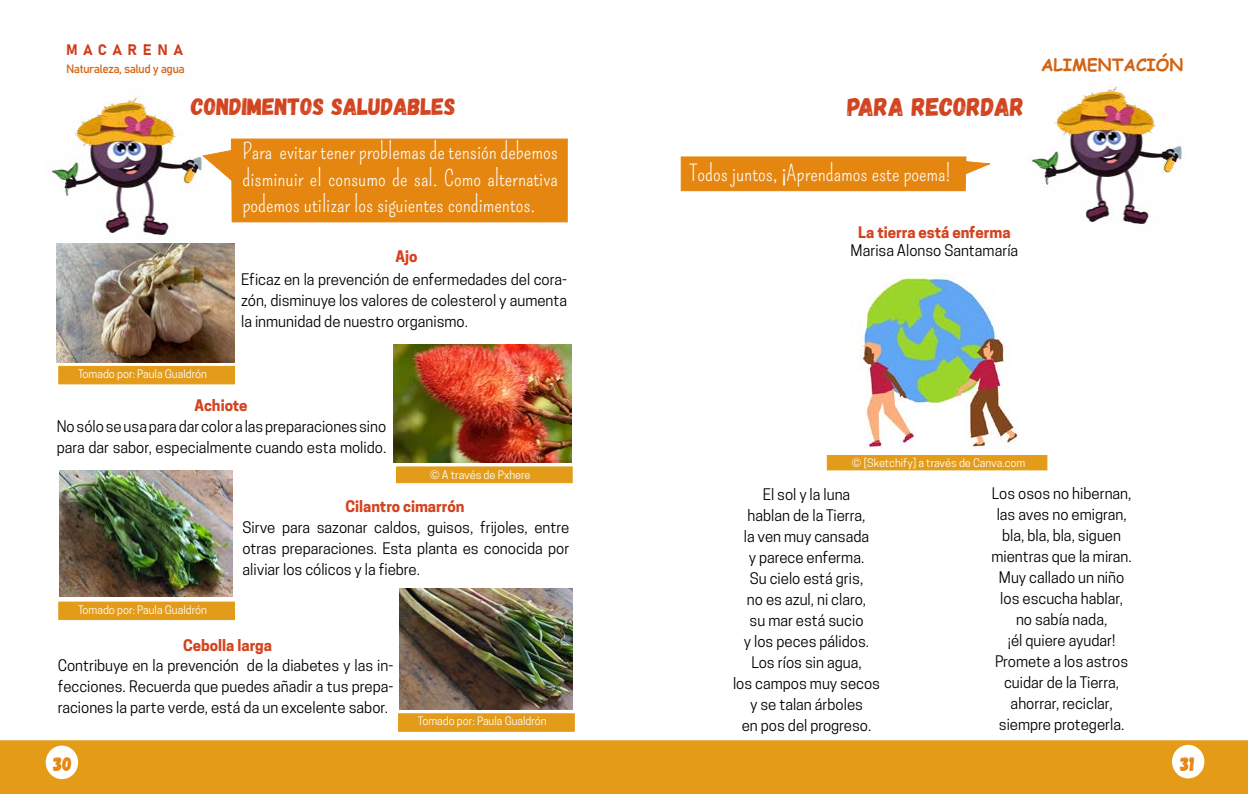
<style>
.page{position:relative;width:1248px;height:794px;background:#fff}
.page>*{position:absolute;margin:0;border:0;box-sizing:border-box;transform-origin:0 0}
.t1{font:26px "Gagalin";color:#d2431f}
.t2{font:24px "Gagalin";color:#d2431f}
.t3{font:22px/26.4px "Pompiere";color:#fff;text-align:justify}
.t4{font:20px "Gagalin";color:#e4860f}
.t5{font:700 17px "Comic Sans MS";color:#d36414}
.t6{font:15px/21px "Cooper Hewitt";color:#000;text-align:justify}
.t7{font:700 15px "Cooper Hewitt";color:#d3431f}
.t8{font:15px "Cooper Hewitt";color:#020203}
.t9{font:15px "Bahnschrift";letter-spacing:.36em;color:#d03b1a}
.t10{font:12px "Bahnschrift";letter-spacing:-.05em;color:#d36414}
.t11{font:11px "Cooper Hewitt";color:#fff}
.s1{font-family:"Cooper Hewitt"}
</style>
<div class="page">
<div style="left:0;top:740px;width:1247px;height:54px;background:#e49c18"></div>
<div style="left:46px;top:745px;width:32px;height:34px;background:#fff;border-radius:50%"></div>
<div style="left:1171px;top:745px;width:33px;height:33px;background:#fff;border-radius:50%"></div>
<svg style="left:680px;top:156px;width:310px;height:36px;background:#e69226"></svg>
<svg style="left:204px;top:138px;width:364px;height:85px;background:#e68f21"></svg>
<div style="left:826px;top:455px;width:221px;height:15px;background:#e39b1a"></div>
<img style="left:851px;top:274px;width:168px;height:174px">
<img style="left:59px;top:470px;width:174px;height:127px">
<img style="left:393px;top:344px;width:178px;height:118px">
<img style="left:400px;top:588px;width:172px;height:121px">
<img style="left:57px;top:244px;width:178px;height:118px">
<div style="left:58px;top:366px;width:177px;height:18px;background:#e39b1a"></div>
<div style="left:396px;top:466px;width:176px;height:17px;background:#e39b1a;border:1px solid #e39b15"></div>
<img style="left:1027px;top:86px;width:156px;height:138px">
<img style="left:47px;top:96px;width:157px;height:187px">
<div style="left:58px;top:601px;width:177px;height:19px;background:#e39b1a;border:1px solid #e39b15"></div>
<div style="left:398px;top:713px;width:176px;height:18px;background:#e39b1a;border:1px solid #e39b15"></div>
<p class="t9" style="left:66px;top:38px;width:118px">MACARENA</p>
<p class="t10" style="left:66px;top:59px;width:120px">Naturaleza, salud y agua</p>
<p class="t5" style="left:1041px;top:52px;width:143px">ALIMENTACIÓN</p>
<h2 class="t2" style="left:191px;top:91px;width:266px">CONDIMENTOS SALUDABLES</h2>
<h1 class="t1" style="left:847px;top:90px;width:178px">PARA RECORDAR</h1>
<h3 class="t3" style="left:242px;top:139px;width:317px">Para evitar tener problemas de tensión debemos disminuir el consumo de sal. Como alternativa podemos utilizar los siguientes condimentos.</h3>
<h3 class="t3" style="left:689px;top:161px;width:263px">Todos juntos, <span class="s1">¡</span>Aprendamos este poema!</h3>
<p class="t7" style="left:395px;top:247px;width:23px">Ajo</p>
<p class="t11" style="left:78px;top:367px;width:130px">Tomado por: Paula Gualdrón</p>
<p class="t6" style="left:241px;top:268px;width:327px">Eficaz en la prevención de enfermedades del cora&shy;zón, disminuye los valores de colesterol y aumenta la inmunidad de nuestro organismo.</p>
<p class="t7" style="left:195px;top:396px;width:54px">Achiote</p>
<p class="t6" style="left:57px;top:415px;width:331px">No sólo se usa para dar color a las preparaciones sino para dar sabor, especialmente cuando esta molido.</p>
<p class="t11" style="left:430px;top:468px;width:102px">© A través de Pxhere</p>
<p class="t7" style="left:345px;top:498px;width:121px">Cilantro cimarrón</p>
<p class="t11" style="left:78px;top:603px;width:130px">Tomado por: Paula Gualdrón</p>
<p class="t6" style="left:242px;top:516px;width:328px">Sirve para sazonar caldos, guisos, frijoles, entre otras preparaciones. Esta planta es conocida por aliviar los cólicos y la fiebre.</p>
<p class="t7" style="left:183px;top:636px;width:90px">Cebolla larga</p>
<p class="t6" style="left:58px;top:655px;width:337px">Contribuye en la prevención de la diabetes y las in&shy;fecciones. Recuerda que puedes añadir a tus prepa&shy;raciones la parte verde, está da un excelente sabor.</p>
<p class="t11" style="left:418px;top:715px;width:130px">Tomado por: Paula Gualdrón</p>
<p class="t7" style="left:858px;top:223px;width:154px">La tierra está enferma</p>
<p class="t8" style="left:850px;top:242px;width:169px">Marisa Alonso Santamaría</p>
<p class="t11" style="left:851px;top:456px;width:175px">© [Sketchify] a través de Canva.com</p>
<p class="t6" style="left:733px;top:484px;width:148px;text-align:center">El sol y la luna<br>hablan de la Tierra,<br>la ven muy cansada<br>y parece enferma.<br>Su cielo está gris,<br>no es azul, ni claro,<br>su mar está sucio<br>y los peces pálidos.<br>Los ríos sin agua,<br>los campos muy secos y se talan árboles<br>en pos del progreso.</p>
<p class="t6" style="left:991px;top:482px;width:142px;text-align:center">Los osos no hibernan, las aves no emigran, bla, bla, bla, siguen mientras que la miran.<br>Muy callado un niño los escucha hablar, no sabía nada,<br>¡él quiere ayudar!<br>Promete a los astros cuidar de la Tierra, ahorrar, reciclar, siempre protegerla.</p>
<h3 class="t4" style="left:53px;top:752px;width:21px">30</h3>
<h3 class="t4" style="left:1179px;top:751px;width:16px">31</h3>
</div>
